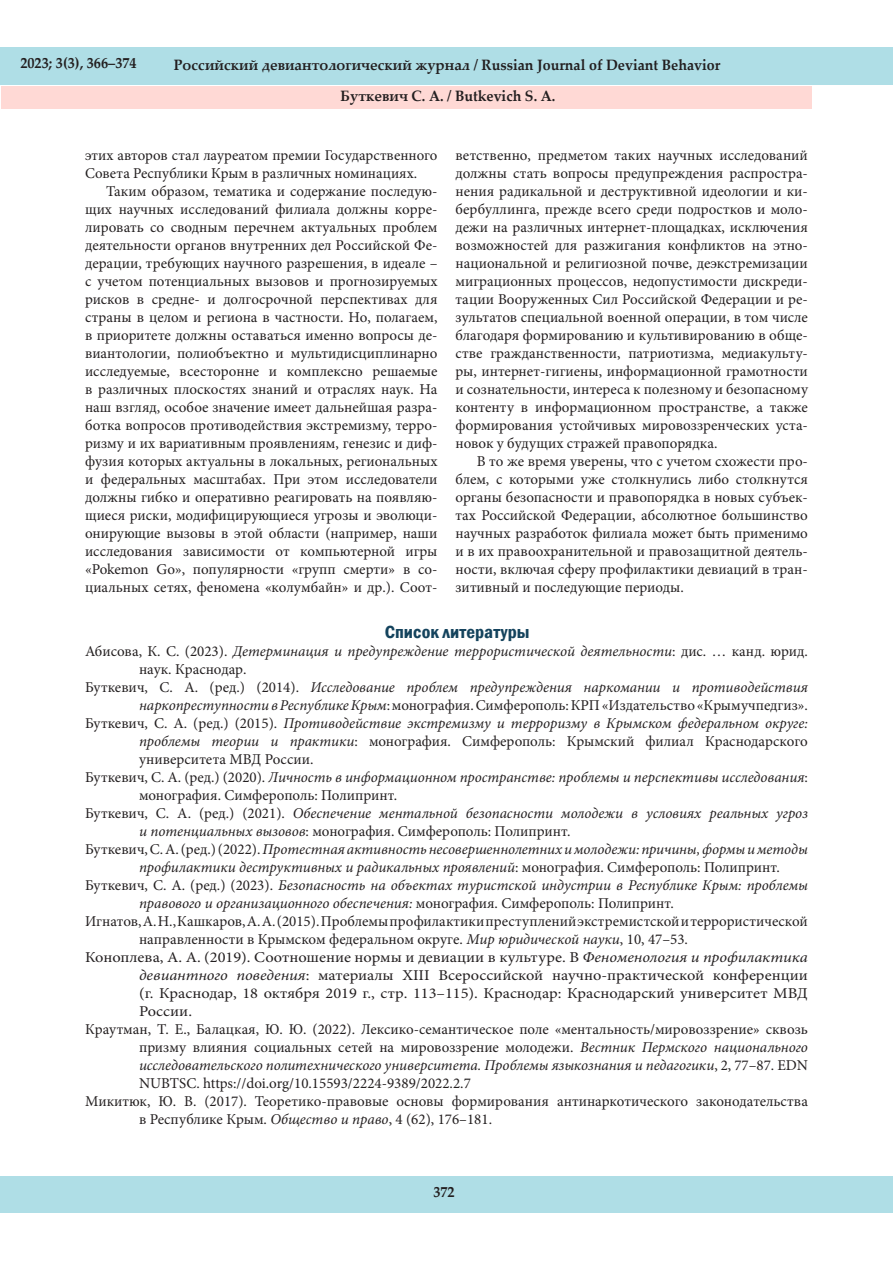
<style>
.page{position:relative;width:893px;height:1263px;background:#fff}
.page>*{position:absolute;margin:0;border:0;box-sizing:border-box;transform-origin:0 0}
.t1{font:600 condensed 18px "Franklin Gothic";color:#14435d;scale:1.05 1}
.Текст_статьи{font:15px/18px "Minion Pro";color:#231f20;text-align:justify}
.список_литературы{font:italic 15px/18px "Minion Pro";color:#231f20}
.список_литературы-2{font:15px/18px "Minion Pro";color:#231f20;text-align:justify}
.список_литературы-3{font:15px/18px "Minion Pro";color:#231f20;text-align:justify;scale:1.09 1}
.t2{font:700 15px "Palatino Linotype";color:#231f20;scale:.95 1}
.s1{font-style:normal}
.s2{font-style:italic}
</style>
<div class="page">
<div style="left:0;top:48px;width:893px;height:37px;background:#afdee6"></div>
<div style="left:0;top:1176px;width:892px;height:37px;background:#afdee6"></div>
<div style="left:1px;top:86px;width:811px;height:22px;background:#ffd9d5"></div>
<p class="t2" style="left:20px;top:52px;width:124px">2023; 3(3), 366–374</p>
<p class="t2" style="left:174px;top:54px;width:577px">Российский девиантологический журнал / Russian Journal of Deviant Behavior</p>
<p class="t2" style="left:341px;top:85px;width:228px">Буткевич С. А. / Butkevich S. A.</p>
<p class="Текст_статьи" style="left:85px;top:146px;width:354px">этих авторов стал лауреатом премии Государственного<br>Совета Республики Крым в различных номинациях.</p>
<p class="Текст_статьи" style="left:85px;top:182px;width:354px;text-indent:21px">Таким образом, тематика и содержание последую&shy;щих научных исследований филиала должны корре&shy;лировать со сводным перечнем актуальных проблем деятельности органов внутренних дел Российской Фе&shy;дерации, требующих научного разрешения, в идеале – с учетом потенциальных вызовов и прогнозируемых рисков в средне- и долгосрочной перспективах для страны в целом и региона в частности. Но, полагаем, в приоритете должны оставаться именно вопросы де&shy;виантологии, полиобъектно и мультидисциплинарно исследуемые, всесторонне и комплексно решаемые в различных плоскостях знаний и отраслях наук. На наш взгляд, особое значение имеет дальнейшая разра&shy;ботка вопросов противодействия экстремизму, терро&shy;ризму и их вариативным проявлениям, генезис и диф&shy;фузия которых актуальны в локальных, региональных и федеральных масштабах. При этом исследователи должны гибко и оперативно реагировать на появляю&shy;щиеся риски, модифицирующиеся угрозы и эволюци&shy;онирующие вызовы в этой области (например, наши исследования зависимости от компьютерной игры «Pokemon Go», популярности «групп смерти» в со&shy;циальных сетях, феномена «колумбайн» и др.). Соот-</p>
<p class="Текст_статьи" style="left:455px;top:146px;width:354px">ветственно, предметом таких научных исследований должны стать вопросы предупреждения распростра&shy;нения радикальной и деструктивной идеологии и ки&shy;бербуллинга, прежде всего среди подростков и моло&shy;дежи на различных интернет-площадках, исключения возможностей для разжигания конфликтов на этно&shy;национальной и религиозной почве, деэкстремизации миграционных процессов, недопустимости дискреди&shy;тации Вооруженных Сил Российской Федерации и ре&shy;зультатов специальной военной операции, в том числе благодаря формированию и культивированию в обще&shy;стве гражданственности, патриотизма, медиакульту&shy;ры, интернет-гигиены, информационной грамотности и сознательности, интереса к полезному и безопасному контенту в информационном пространстве, а также формирования устойчивых мировоззренческих уста&shy;новок у будущих стражей правопорядка.</p>
<p class="Текст_статьи" style="left:455px;top:452px;width:354px;text-indent:21px">В то же время уверены, что с учетом схожести про&shy;блем, с которыми уже столкнулись либо столкнутся органы безопасности и правопорядка в новых субъек&shy;тах Российской Федерации, абсолютное большинство научных разработок филиала может быть применимо и в их правоохранительной и правозащитной деятель&shy;ности, включая сферу профилактики девиаций в тран&shy;зитивный и последующие периоды.</p>
<p class="t1" style="left:385px;top:620px;width:139px">Список литературы</p>
<p class="список_литературы" style="left:139px;top:642px;width:670px;text-indent:-54px"><span class="s1">Абисова, К. С. (2023).</span> Детерминация и предупреждение террористической деятельности<span class="s1">: дис. … канд. юрид. наук. Краснодар.</span></p>
<p class="список_литературы" style="left:85px;top:678px;width:724px;text-align:right"><span class="s1">Буткевич, С. А. (ред.) (2014).</span> Исследование проблем предупреждения наркомании и противодействия наркопреступности в Республике Крым<span class="s1">: монография. Симферополь: КРП «Издательство «Крымучпедгиз».</span></p>
<p class="список_литературы-2" style="left:139px;top:714px;width:670px;text-indent:-54px">Буткевич, С. А. (ред.) (2015). <span class="s2">Противодействие экстремизму и терроризму в Крымском федеральном округе: проблемы теории и практики</span>: монография. Симферополь: Крымский филиал Краснодарского университета МВД России.</p>
<p class="список_литературы" style="left:139px;top:768px;width:670px;text-indent:-54px"><span class="s1">Буткевич, С. А. (ред.) (2020).</span> Личность в информационном пространстве: проблемы и перспективы исследования<span class="s1">: монография. Симферополь: Полипринт.</span></p>
<p class="список_литературы" style="left:139px;top:804px;width:670px;text-indent:-54px"><span class="s1">Буткевич, С. А. (ред.) (2021).</span> Обеспечение ментальной безопасности молодежи в условиях реальных угроз и потенциальных вызовов<span class="s1">: монография. Симферополь: Полипринт.</span></p>
<p class="список_литературы" style="left:139px;top:840px;width:670px;text-indent:-54px"><span class="s1">Буткевич, С. А. (ред.) (2022).</span> Протестная активность несовершеннолетних и молодежи: причины, формы и методы профилактики деструктивных и радикальных проявлений<span class="s1">: монография. Симферополь: Полипринт.</span></p>
<p class="список_литературы" style="left:139px;top:876px;width:670px;text-indent:-54px"><span class="s1">Буткевич, С. А. (ред.) (2023).</span> Безопасность на объектах туристской индустрии в Республике Крым: проблемы правового и организационного обеспечения: <span class="s1">монография. Симферополь: Полипринт.</span></p>
<p class="список_литературы-2" style="left:139px;top:912px;width:670px;text-indent:-54px">Игнатов, А. Н., Кашкаров, А. А. (2015). Проблемы профилактики преступлений экстремистской и террористической направленности в Крымском федеральном округе. <span class="s2">Мир юридической науки</span>, 10, 47–53.</p>
<p class="список_литературы-3" style="left:139px;top:948px;width:615px;text-indent:-54px">Коноплева, А. А. (2019). Соотношение нормы и девиации в культуре. В <span class="s2">Феноменология и профилактика девиантного поведения</span>: материалы XIII Всероссийской научно-практической конференции (г. Краснодар, 18 октября 2019 г., стр. 113–115). Краснодар: Краснодарский университет МВД России.</p>
<p class="список_литературы-2" style="left:139px;top:1020px;width:670px;text-indent:-54px">Краутман, Т. Е., Балацкая, Ю. Ю. (2022). Лексико-семантическое поле «ментальность/мировоззрение» сквозь призму влияния социальных сетей на мировоззрение молодежи. <span class="s2">Вестник Пермского национального исследовательского политехнического университета. Проблемы языкознания и педагогики</span>, 2, 77–87. EDN NUBTSC. https://doi.org/10.15593/2224-9389/2022.2.7</p>
<p class="список_литературы-2" style="left:139px;top:1092px;width:670px;text-indent:-54px">Микитюк, Ю. В. (2017). Теоретико-правовые основы формирования антинаркотического законодательства в Республике Крым. <span class="s2">Общество и право</span>, 4 (62), 176–181.</p>
<p class="t2" style="left:433px;top:1181px;width:24px">372</p>
</div>
